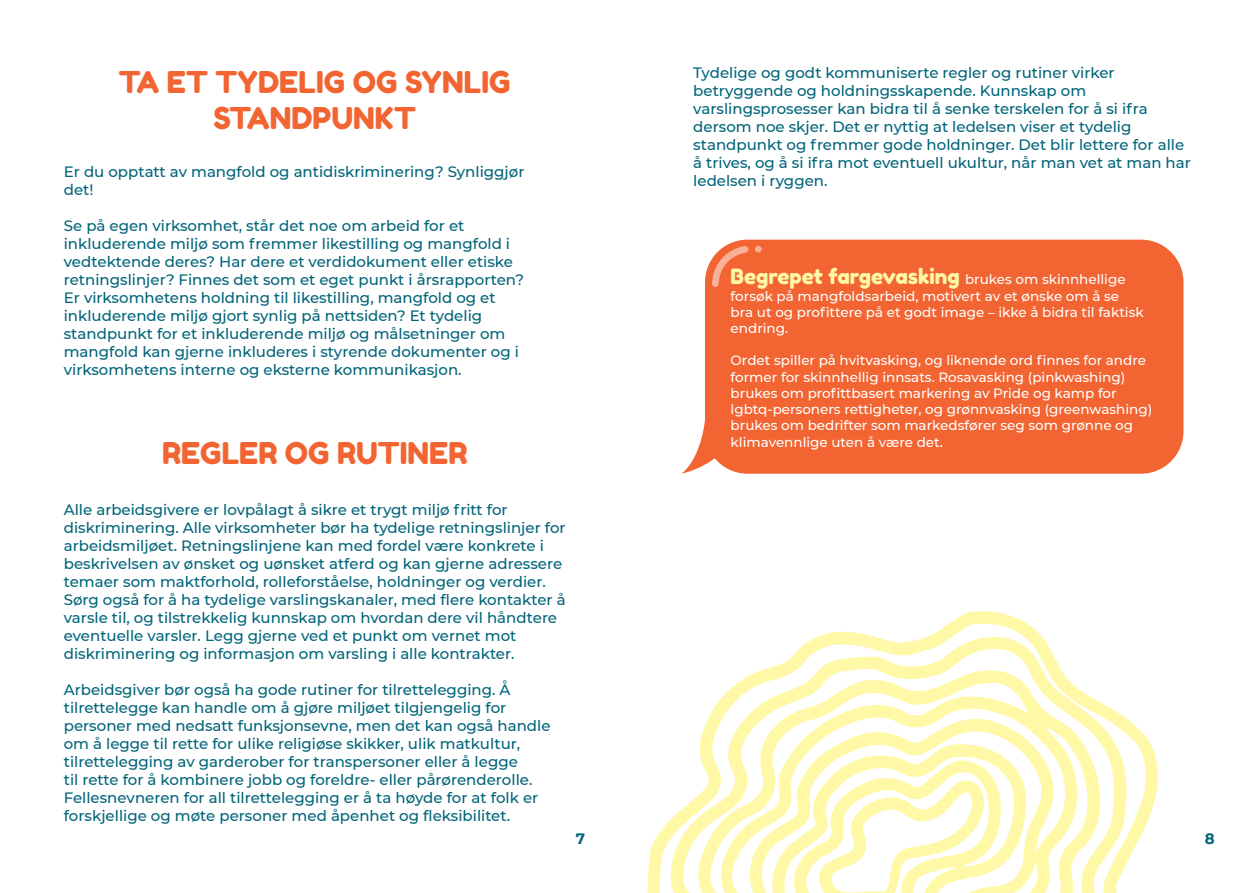
<style>
.page{position:relative;width:1259px;height:893px;background:#fff}
.page>*{position:absolute;margin:0;border:0;box-sizing:border-box;transform-origin:0 0}
.t1{font:30px "Fredoka One";color:#f26431}
.t2{font:21px "Fredoka One";color:#fff8a6}
.t3{font:500 15px/18px "Montserrat";color:#006479}
.t4{font:700 15px "Montserrat";color:#006479}
.t5{font:500 13.5px/16.2px "Montserrat";color:#fff}
.s1{font-family:"Montserrat";font-weight:500;font-size:13.5px;color:#fff}
</style>
<div class="page">
<svg style="left:681px;top:420px;width:50px;height:54px"></svg>
<div style="left:705px;top:240px;width:478px;height:234px;background:#f26431;border-radius:43px"></div>
<svg style="left:712px;top:246px;width:37px;height:41px"></svg>
<svg style="left:755px;top:246px;width:6px;height:6px"></svg>
<svg style="left:647px;top:611px;width:511px;height:282px"></svg>
<svg style="left:670px;top:633px;width:456px;height:260px"></svg>
<svg style="left:696px;top:670px;width:405px;height:223px"></svg>
<svg style="left:767px;top:744px;width:259px;height:149px"></svg>
<p class="t1" style="left:119px;top:64px;width:393px">TA ET TYDELIG OG SYNLIG</p>
<p class="t1" style="left:213px;top:100px;width:204px">STANDPUNKT</p>
<p class="t3" style="left:64px;top:162px;width:462px">Er du opptatt av mangfold og antidiskriminering? Synliggjør det!</p>
<p class="t3" style="left:64px;top:216px;width:462px">Se på egen virksomhet, står det noe om arbeid for et inkluderende miljø som fremmer likestilling og mangfold i vedtektende deres? Har dere et verdidokument eller etiske retningslinjer? Finnes det som et eget punkt i årsrapporten?<br>Er virksomhetens holdning til likestilling, mangfold og et inkluderende miljø gjort synlig på nettsiden? Et tydelig standpunkt for et inkluderende miljø og målsetninger om mangfold kan gjerne inkluderes i styrende dokumenter og i virksomhetens interne og eksterne kommunikasjon.</p>
<p class="t1" style="left:162px;top:435px;width:307px">REGLER OG RUTINER</p>
<p class="t3" style="left:693px;top:63px;width:499px">Tydelige og godt kommuniserte regler og rutiner virker betryggende og holdningsskapende. Kunnskap om varslingsprosesser kan bidra til å senke terskelen for å si ifra dersom noe skjer. Det er nyttig at ledelsen viser et tydelig standpunkt og fremmer gode holdninger. Det blir lettere for alle å trives, og å si ifra mot eventuell ukultur, når man vet at man har ledelsen i ryggen.</p>
<p class="t2" style="left:730px;top:264px;width:396px">Begrepet fargevasking <span class="s1">brukes om skinnhellige</span></p>
<p class="t5" style="left:730px;top:287px;width:415px">forsøk på mangfoldsarbeid, motivert av et ønske om å se bra ut og profittere på et godt image – ikke å bidra til faktisk endring.</p>
<p class="t5" style="left:730px;top:352px;width:423px">Ordet spiller på hvitvasking, og liknende ord finnes for andre former for skinnhellig innsats. Rosavasking (pinkwashing) brukes om profittbasert markering av Pride og kamp for lgbtq-personers rettigheter, og grønnvasking (greenwashing) brukes om bedrifter som markedsfører seg som grønne og klimavennlige uten å være det.</p>
<p class="t3" style="left:64px;top:500px;width:503px">Alle arbeidsgivere er lovpålagt å sikre et trygt miljø fritt for diskriminering. Alle virksomheter bør ha tydelige retningslinjer for arbeidsmiljøet. Retningslinjene kan med fordel være konkrete i beskrivelsen av ønsket og uønsket atferd og kan gjerne adressere temaer som maktforhold, rolleforståelse, holdninger og verdier.<br>Sørg også for å ha tydelige varslingskanaler, med flere kontakter å varsle til, og tilstrekkelig kunnskap om hvordan dere vil håndtere eventuelle varsler. Legg gjerne ved et punkt om vernet mot diskriminering og informasjon om varsling i alle kontrakter.</p>
<p class="t3" style="left:64px;top:680px;width:488px">Arbeidsgiver bør også ha gode rutiner for tilrettelegging. Å tilrettelegge kan handle om å gjøre miljøet tilgjengelig for personer med nedsatt funksjonsevne, men det kan også handle om å legge til rette for ulike religiøse skikker, ulik matkultur, tilrettelegging av garderober for transpersoner eller å legge<br>til rette for å kombinere jobb og foreldre- eller pårørenderolle.<br>Fellesnevneren for all tilrettelegging er å ta høyde for at folk er forskjellige og møte personer med åpenhet og fleksibilitet.</p>
<p class="t4" style="left:576px;top:828px;width:11px">7</p>
<p class="t4" style="left:1204px;top:828px;width:11px">8</p>
</div>
